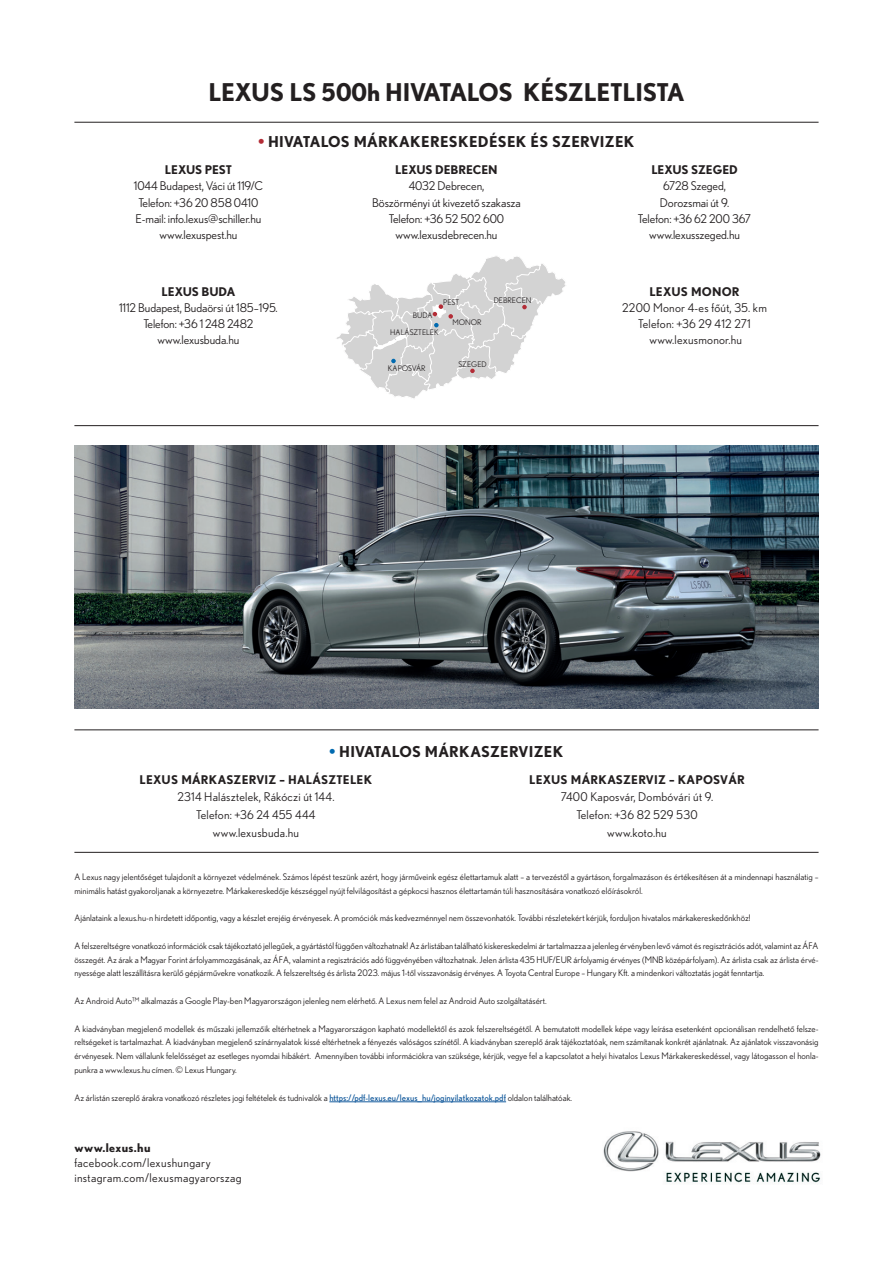
<style>
.page{position:relative;width:893px;height:1263px;background:#fff}
.page>*{position:absolute;margin:0;border:0;box-sizing:border-box;transform-origin:0 0}
.Title_top{font:700 24.45px "Nobel WGL";letter-spacing:-.01em;color:#231f20}
.Doboz_Szoveg{font:700 15px "Nobel WGL";letter-spacing:.02em;color:#231f20}
.Doboz_Szoveg-2{font:12px "Nobel WGL";letter-spacing:-.005em;color:#231f20}
.Doboz_Szoveg-3{font:12px "Nobel WGL";letter-spacing:.02em;color:#231f20}
.Doboz_Szoveg-4{font:700 12px "Nobel WGL";letter-spacing:.02em;color:#231f20}
.Doboz_Szoveg-5{font:12px "Nobel WGL";letter-spacing:.03em;color:#231f20}
.Doboz_Szoveg-6{font:700 12px "Nobel WGL";letter-spacing:-.005em;color:#231f20}
.Doboz_Szoveg-7{font:9px/13.8px "Nobel WGL";color:#231f20;text-align:justify}
.Doboz_Szoveg-8{font:7.8px "Nobel WGL";color:#231f20}
.s1{color:#b32c36}
.s2{color:#016ab0}
.s3{color:#175d9e}
</style>
<div class="page">
<img style="left:74px;top:446px;width:745px;height:263px">
<img style="left:603px;top:1131px;width:218px;height:52px">
<hr style="left:329px;top:1101px;width:177px;height:1px;background:#175d9e">
<hr style="left:74px;top:729px;width:745px;height:1px;background:#231f20">
<hr style="left:74px;top:852px;width:745px;height:1px;background:#231f20">
<hr style="left:74px;top:122px;width:745px;height:1px;background:#231f20">
<hr style="left:74px;top:425px;width:745px;height:1px;background:#231f20">
<svg style="left:336px;top:256px;width:230px;height:143px"></svg>
<p class="Title_top" style="left:208px;top:73px;width:478px">LEXUS LS 500h HIVATALOS KÉSZLETLISTA</p>
<p class="Doboz_Szoveg" style="left:258px;top:130px;width:378px"><span class="s1">•</span> HIVATALOS MÁRKAKERESKEDÉSEK ÉS SZERVIZEK</p>
<p class="Doboz_Szoveg-6" style="left:165px;top:161px;width:68px">LEXUS PEST</p>
<p class="Doboz_Szoveg-2" style="left:134px;top:178px;width:131px">1044 Budapest, Váci út 119/C</p>
<p class="Doboz_Szoveg-2" style="left:138px;top:194px;width:121px">Telefon: +36 20 858 0410</p>
<p class="Doboz_Szoveg-2" style="left:136px;top:210px;width:127px">E-mail: info.lexus@schiller.hu</p>
<p class="Doboz_Szoveg-2" style="left:159px;top:226px;width:80px">www.lexuspest.hu</p>
<p class="Doboz_Szoveg-6" style="left:162px;top:282px;width:75px">LEXUS BUDA</p>
<p class="Doboz_Szoveg-2" style="left:119px;top:299px;width:160px">1112 Budapest, Budaörsi út 185–195.</p>
<p class="Doboz_Szoveg-2" style="left:143px;top:315px;width:112px">Telefon: +36 1 248 2482</p>
<p class="Doboz_Szoveg-2" style="left:158px;top:331px;width:83px">www.lexusbuda.hu</p>
<p class="Doboz_Szoveg-6" style="left:395px;top:161px;width:104px">LEXUS DEBRECEN</p>
<p class="Doboz_Szoveg-2" style="left:409px;top:178px;width:77px">4032 Debrecen,</p>
<p class="Doboz_Szoveg-2" style="left:372px;top:194px;width:150px">Böszörményi út kivezető szakasza</p>
<p class="Doboz_Szoveg-2" style="left:389px;top:210px;width:117px">Telefon: +36 52 502 600</p>
<p class="Doboz_Szoveg-2" style="left:395px;top:226px;width:103px">www.lexusdebrecen.hu</p>
<p class="Doboz_Szoveg-8" style="left:413px;top:310px;width:21px">BUDA</p>
<p class="Doboz_Szoveg-8" style="left:443px;top:296px;width:17px">PEST</p>
<p class="Doboz_Szoveg-8" style="left:452px;top:316px;width:31px">MONOR</p>
<p class="Doboz_Szoveg-8" style="left:494px;top:295px;width:39px">DEBRECEN</p>
<p class="Doboz_Szoveg-8" style="left:390px;top:327px;width:50px">HALÁSZTELEK</p>
<p class="Doboz_Szoveg-8" style="left:388px;top:362px;width:39px">KAPOSVÁR</p>
<p class="Doboz_Szoveg-8" style="left:458px;top:359px;width:30px">SZEGED</p>
<p class="Doboz_Szoveg-6" style="left:651px;top:161px;width:88px">LEXUS SZEGED</p>
<p class="Doboz_Szoveg-2" style="left:663px;top:178px;width:65px">6728 Szeged,</p>
<p class="Doboz_Szoveg-2" style="left:660px;top:194px;width:71px">Dorozsmai út 9.</p>
<p class="Doboz_Szoveg-2" style="left:638px;top:210px;width:115px">Telefon: +36 62 200 367</p>
<p class="Doboz_Szoveg-2" style="left:649px;top:226px;width:92px">www.lexusszeged.hu</p>
<p class="Doboz_Szoveg-4" style="left:649px;top:282px;width:92px">LEXUS MONOR</p>
<p class="Doboz_Szoveg-3" style="left:622px;top:299px;width:146px">2200 Monor 4-es főút, 35. km</p>
<p class="Doboz_Szoveg-3" style="left:638px;top:315px;width:114px">Telefon: +36 29 412 271</p>
<p class="Doboz_Szoveg-3" style="left:649px;top:331px;width:94px">www.lexusmonor.hu</p>
<p class="Doboz_Szoveg" style="left:329px;top:740px;width:235px"><span class="s2">•</span> HIVATALOS MÁRKASZERVIZEK</p>
<p class="Doboz_Szoveg-4" style="left:140px;top:770px;width:234px">LEXUS MÁRKASZERVIZ – HALÁSZTELEK</p>
<p class="Doboz_Szoveg-3" style="left:177px;top:789px;width:159px">2314 Halásztelek, Rákóczi út 144.</p>
<p class="Doboz_Szoveg-3" style="left:196px;top:806px;width:121px">Telefon: +36 24 455 444</p>
<p class="Doboz_Szoveg-3" style="left:213px;top:824px;width:88px">www.lexusbuda.hu</p>
<p class="Doboz_Szoveg-4" style="left:529px;top:770px;width:217px">LEXUS MÁRKASZERVIZ – KAPOSVÁR</p>
<p class="Doboz_Szoveg-3" style="left:561px;top:789px;width:154px">7400 Kaposvár, Dombóvári út 9.</p>
<p class="Doboz_Szoveg-3" style="left:576px;top:806px;width:123px">Telefon: +36 82 529 530</p>
<p class="Doboz_Szoveg-3" style="left:607px;top:824px;width:61px">www.koto.hu</p>
<p class="Doboz_Szoveg-7" style="left:74px;top:869px;width:746px">A Lexus nagy jelentőséget tulajdonít a környezet védelmének. Számos lépést teszünk azért, hogy járműveink egész élettartamuk alatt – a tervezéstől a gyártáson, forgalmazáson és értékesítésen át a mindennapi használatig – minimális hatást gyakoroljanak a környezetre. Márkakereskedője készséggel nyújt felvilágosítást a gépkocsi hasznos élettartamán túli hasznosítására vonatkozó előírásokról.</p>
<p class="Doboz_Szoveg-7" style="left:74px;top:911px;width:678px">Ajánlataink a lexus.hu-n hirdetett időpontig, vagy a készlet erejéig érvényesek. A promóciók más kedvezménnyel nem összevonhatók. További részletekért kérjük, forduljon hivatalos márkakereskedőnkhöz!</p>
<p class="Doboz_Szoveg-7" style="left:74px;top:938px;width:746px">A felszereltségre vonatkozó információk csak tájékoztató jellegűek, a gyártástól függően változhatnak! Az árlistában található kiskereskedelmi ár tartalmazza a jelenleg érvényben levő vámot és regisztrációs adót, valamint az ÁFA összegét. Az árak a Magyar Forint árfolyammozgásának, az ÁFA, valamint a regisztrációs adó függvényében változhatnak. Jelen árlista 435 HUF/EUR árfolyamig érvényes (MNB középárfolyam). Az árlista csak az árlista érvé&shy;nyessége alatt leszállításra kerülő gépjárművekre vonatkozik. A felszereltség és árlista 2023. május 1-től visszavonásig érvényes. A Toyota Central Europe – Hungary Kft. a mindenkori változtatás jogát fenntartja.</p>
<p class="Doboz_Szoveg-7" style="left:74px;top:993px;width:474px">Az Android Auto™ alkalmazás a Google Play-ben Magyarországon jelenleg nem elérhető. A Lexus nem felel az Android Auto szolgáltatásért.</p>
<p class="Doboz_Szoveg-7" style="left:74px;top:1021px;width:746px">A kiadványban megjelenő modellek és műszaki jellemzőik eltérhetnek a Magyarországon kapható modellektől és azok felszereltségétől. A bemutatott modellek képe vagy leírása esetenként opcionálisan rendelhető felsze&shy;reltségeket is tartalmazhat. A kiadványban megjelenő színárnyalatok kissé eltérhetnek a fényezés valóságos színétől. A kiadványban szereplő árak tájékoztatóak, nem számítanak konkrét ajánlatnak. Az ajánlatok visszavonásig érvényesek. Nem vállalunk felelősséget az esetleges nyomdai hibákért. Amennyiben további információkra van szüksége, kérjük, vegye fel a kapcsolatot a helyi hivatalos Lexus Márkakereskedéssel, vagy látogasson el honla&shy;punkra a www.lexus.hu címen. © Lexus Hungary.</p>
<p class="Doboz_Szoveg-7" style="left:74px;top:1090px;width:499px">Az árlistán szereplő árakra vonatkozó részletes jogi feltételek és tudnivalók a <span class="s3">https://pdf-lexus.eu/lexus_hu/joginyilatkozatok.pdf</span> oldalon találhatóak.</p>
<p class="Doboz_Szoveg-4" style="left:74px;top:1138px;width:78px">www.lexus.hu</p>
<p class="Doboz_Szoveg-5" style="left:74px;top:1154px;width:138px">facebook.com/lexushungary</p>
<p class="Doboz_Szoveg-5" style="left:74px;top:1169px;width:169px">instagram.com/lexusmagyarorszag</p>
</div>
